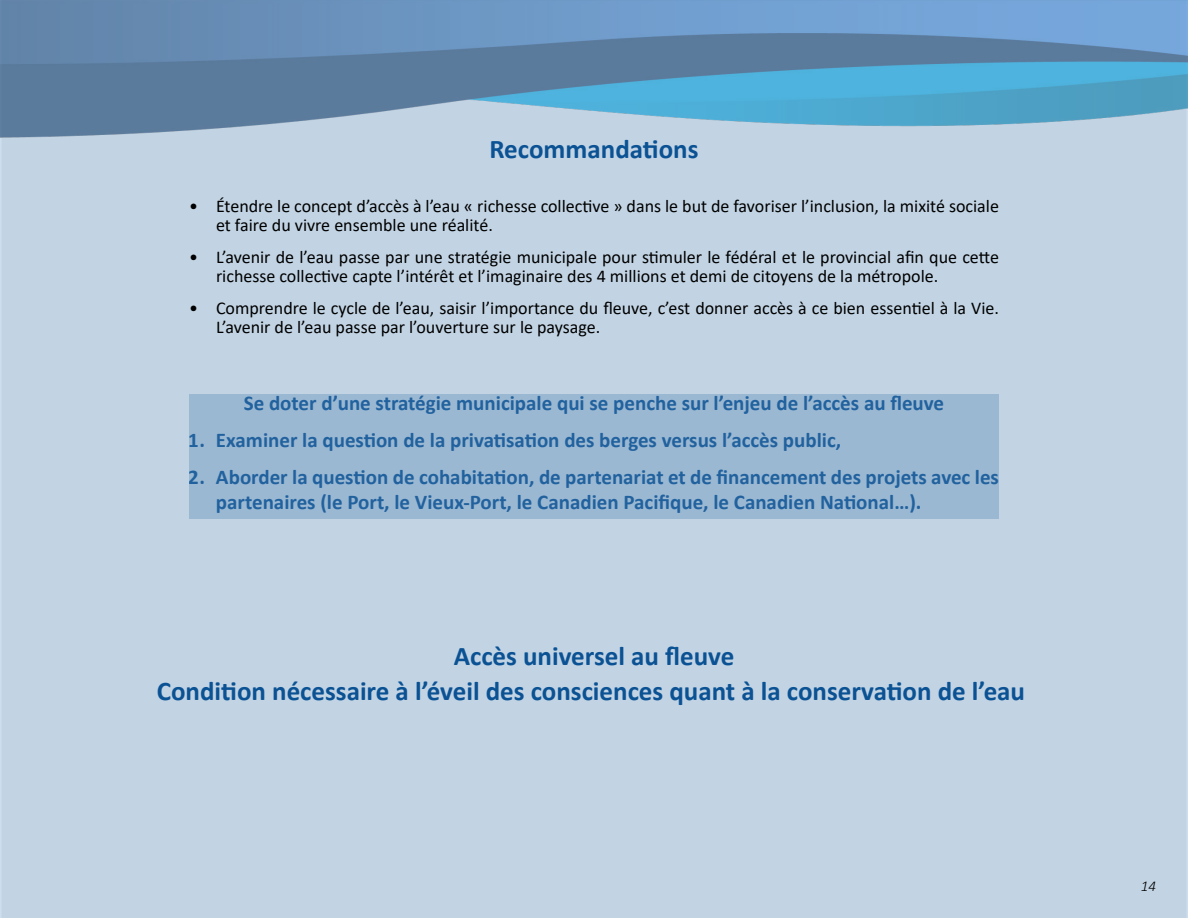
<style>
.page{position:relative;width:1188px;height:918px;background:#fff}
.page>*{position:absolute;margin:0;border:0;box-sizing:border-box;transform-origin:0 0}
.t1{font:700 27px/35.1px "Calibri";color:#0b5294;text-align:center}
.t2{font:700 21px/37.2px "Calibri";color:#0b5294}
.t3{font:18px/31.5px "Calibri";color:#000}
.t4{font:italic 300 15px "Calibri";color:#000}
</style>
<div class="page">
<div style="left:0;top:138px;width:1188px;height:780px;background:#c2d4e4"></div>
<img style="left:0;top:0;width:1188px;height:138px">
<div style="left:189px;top:394px;width:810px;height:125px;background:#9bb8d3"></div>
<p class="t3" style="left:189px;top:190px;width:10px">•</p>
<p class="t3" style="left:189px;top:241px;width:10px">•</p>
<p class="t3" style="left:189px;top:291px;width:10px">•</p>
<h1 class="t1" style="left:490px;top:131px;width:210px">Recommandations</h1>
<p class="t3" style="left:216px;top:190px;width:784px">Étendre le concept ’d accès ’là eau « richesse collective » dans le but de favoriser ’l inclusion la, mixité sociale</p>
<p class="t3" style="left:216px;top:209px;width:785px">et faire du vivre ensemble une réalité.<br>’Lavenir de ’l eau passe par une stratégie municipale pour stimuler le fédéral et le provincial afin que cette</p>
<p class="t3" style="left:216px;top:260px;width:784px">richesse collective capte ’l intérêt et ’l imaginaire des 4 millions et demi de citoyens de la métropole.<br>Comprendre le cycle de ’l eau, saisir ’l importance du fleuve ’c, est donner accès à ce bien essentiel laà Vie.</p>
<p class="t3" style="left:216px;top:311px;width:386px">’Lavenir de ’l eau passe par ’l ouverture sur le paysage.</p>
<p class="t2" style="left:189px;top:421px;width:18px">1.</p>
<p class="t2" style="left:189px;top:458px;width:18px">2.</p>
<p class="t2" style="left:216px;top:384px;width:730px;text-indent:28px">Se doter ’d une stratégie municipale qui se penche sur ’l enjeu de ’l accès au fleuve<br>Examiner la question de la privatisation des berges versus ’l accès public,</p>
<p class="t2" style="left:216px;top:458px;width:785px">Aborder la question de cohabitation, de partenariat et de financement des projets avec les</p>
<p class="t2" style="left:216px;top:484px;width:707px">partenaires (le Port le, Vieux-Port le, Canadien Pacifique le, Canadien National... .(</p>
<h1 class="t1" style="left:157px;top:638px;width:870px">Accès universel au fleuve<br>Condition nécessaire ’là éveil des consciences quant laà conservation de ’l eau</h1>
<p class="t4" style="left:1141px;top:876px;width:17px">14</p>
</div>
